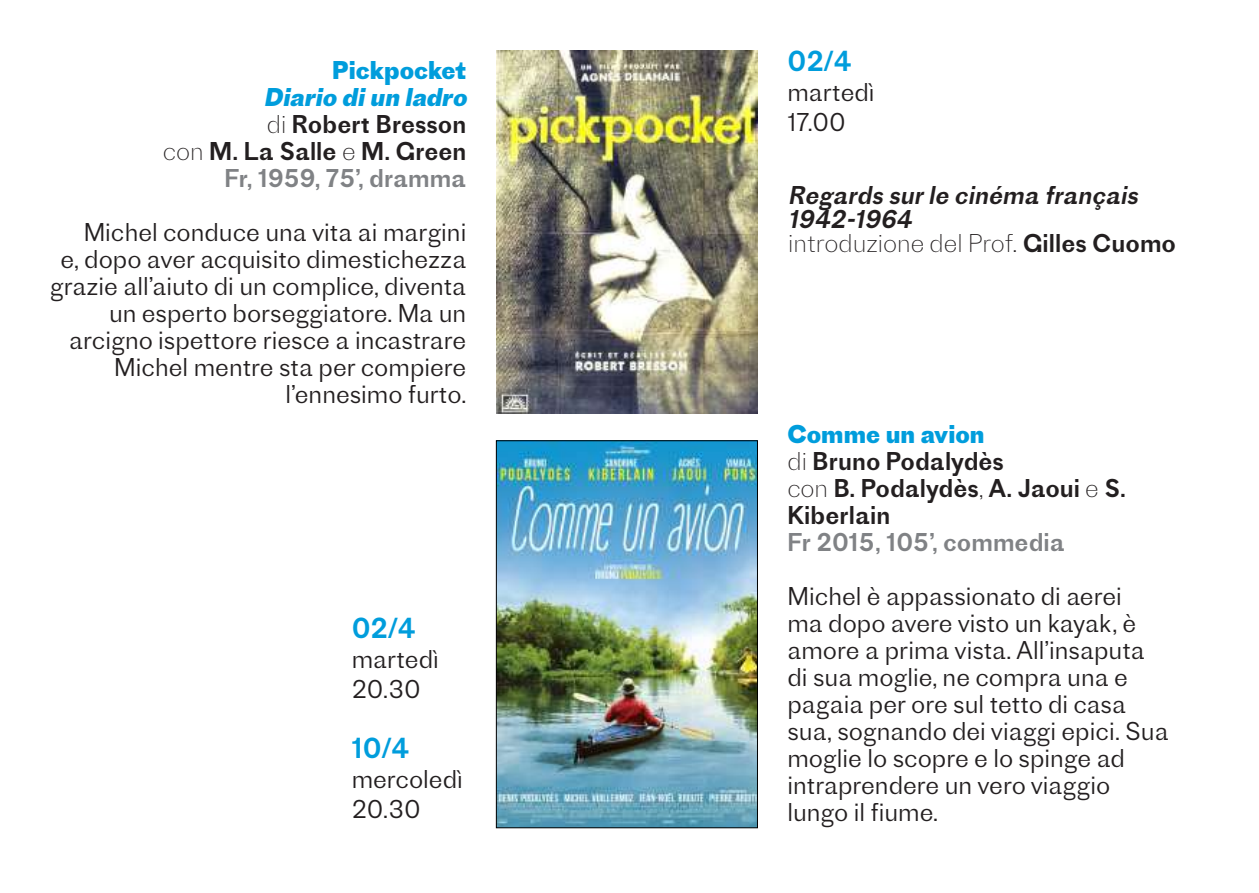
<style>
.page{position:relative;width:1259px;height:893px;background:#fff}
.page>*{position:absolute;margin:0;border:0;box-sizing:border-box;transform-origin:0 0}
.t1{font:27px "Proto Grotesk";color:#009ddc}
.t2{font:300 24px/27px "Proto Grotesk";color:#231f20}
.t3{font:24px/27px "Proto Grotesk";color:#231f20;text-align:right}
.t4{font:italic 24px/24px "Proto Grotesk";color:#231f20}
.t5{font:24px "Proto Grotesk";color:#808285}
.t6{font:700 24px "Proto Grotesk";color:#009ddc}
.s1{font-weight:700;font-style:italic;color:#009ddc}
.s2{font-weight:200}
.s3{color:#808285}
.s4{font-weight:200;font-style:normal}
.s5{font-style:normal}
.s6{font-weight:700;color:#009ddc}
</style>
<div class="page">
<img style="left:498px;top:442px;width:258px;height:384px">
<div style="left:496px;top:440px;width:262px;height:388px;border:1px solid #000"></div>
<img style="left:496px;top:51px;width:261px;height:363px">
<p class="t6" style="left:332px;top:53px;width:135px">Pickpocket</p>
<p class="t3" style="left:163px;top:83px;width:311px"><span class="s1">Diario diun ladro<br></span><span class="s2">di</span> Robert Bresson<br><span class="s2">con</span> M. La Salle <span class="s2">e</span> M. Green<br><span class="s3">Fr, 1959, 75’, dramma</span></p>
<p class="t2" style="left:50px;top:218px;width:418px;text-align:right">Michel conduce una vita ai margini<br>e, dopo aver acquisito dimestichezza grazie all’aiuto di un complice, diventa un esperto borseggiatore. Ma un arcigno ispettore riesce a incastrare Michel mentre sta per compiere l’ennesimo furto.</p>
<p class="t1" style="left:352px;top:609px;width:66px">02/4</p>
<p class="t2" style="left:352px;top:643px;width:89px;line-height:30px">martedì<br>20.30</p>
<p class="t1" style="left:352px;top:729px;width:59px">10/4</p>
<p class="t2" style="left:352px;top:763px;width:113px;line-height:30px">mercoledì<br>20.30</p>
<p class="t1" style="left:787px;top:42px;width:66px">02/4</p>
<p class="t2" style="left:787px;top:76px;width:89px;line-height:30px">martedì<br>17.00</p>
<p class="t4" style="left:788px;top:183px;width:389px">Regards surle cinéma français<br>1942-1964<br><span class="s4">introduzione del Prof.</span> <span class="s5">Gilles Cuomo</span></p>
<p class="t3" style="left:787px;top:420px;width:340px;text-align:left"><span class="s6">Comme un avion<br></span><span class="s2">di</span> Bruno Podalydès<br><span class="s2">con</span> B. Podalydès<span class="s2">,</span> A. Jaoui <span class="s2">e</span> S.<br>Kiberlain</p>
<p class="t5" style="left:787px;top:525px;width:279px">Fr 2015, 105’, commedia</p>
<p class="t2" style="left:787px;top:582px;width:383px">Michel è appassionato di aerei<br>ma dopo avere visto un kayak, è amore a prima vista. All’insaputa di sua moglie, ne compra una e pagaia per ore sul tetto di casa sua, sognando dei viaggi epici. Sua moglie lo scopre e lo spinge ad intraprendere un vero viaggio lungo il fiume.</p>
</div>
